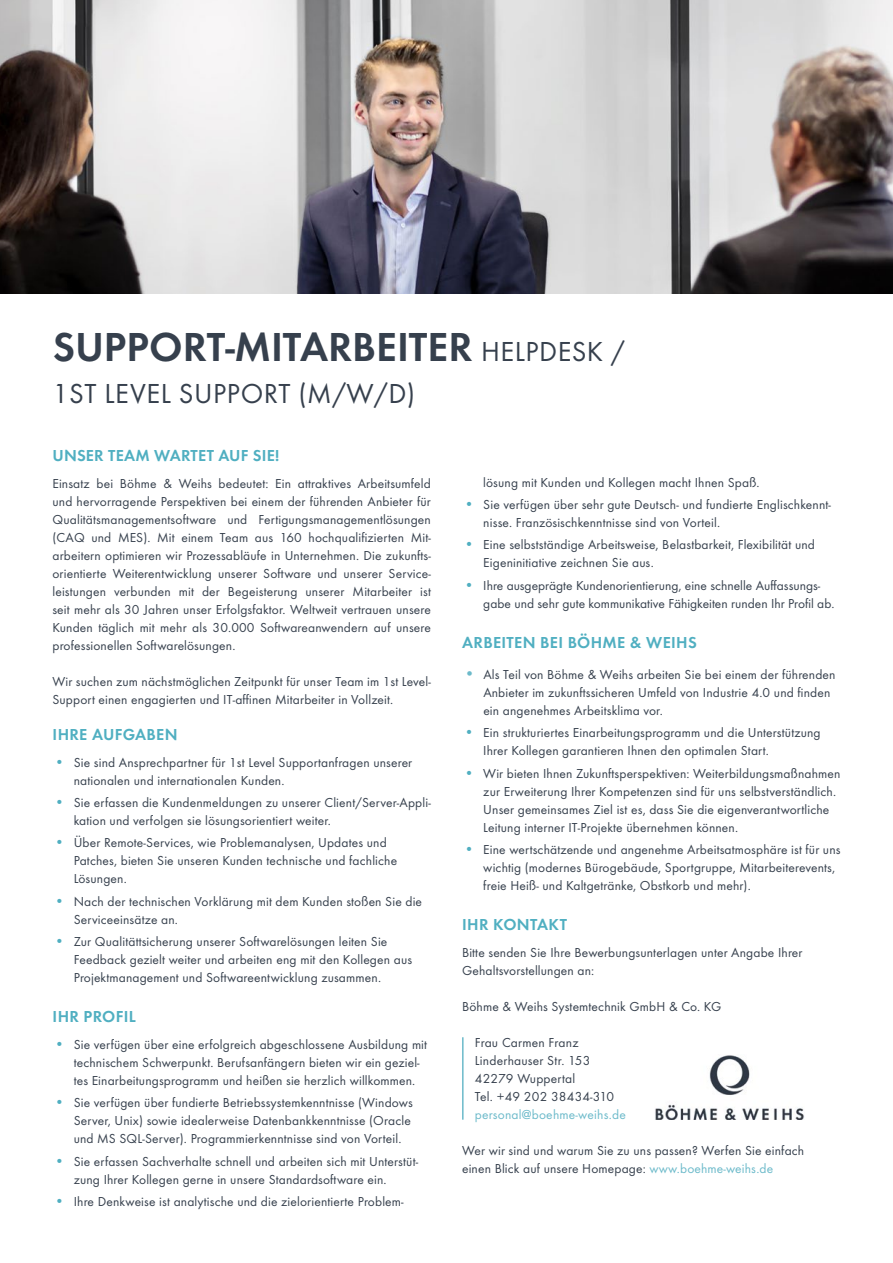
<style>
.page{position:relative;width:893px;height:1263px;background:#fff}
.page>*{position:absolute;margin:0;border:0;box-sizing:border-box;transform-origin:0 0}
.t1{font:600 42px "Function Pro";color:#36404d}
.t2{font:28.5px "Function Pro";letter-spacing:.02em;color:#36404d}
.t3{font:600 16.5px "Function Pro";letter-spacing:.02em;color:#50afc1}
.t4{font:13.5px/18px "Function Pro";letter-spacing:.01em;color:#36404d}
.t5{font:13.5px "Function Pro";letter-spacing:.015em;color:#6cbaca}
.s1{font-weight:400;font-size:28.5px}
.s2{font-size:15px;color:#50afc1}
.s3{font-weight:500;font-size:16.5px;color:#6cbaca}
.s4{color:#6cbaca}
</style>
<div class="page">
<img style="left:0;top:0;width:893px;height:293px">
<hr style="left:462px;top:1037px;width:2px;height:83px;background:#6cbaca">
<img style="left:655px;top:1055px;width:149px;height:64px">
<h1 class="t1" style="left:53px;top:322px;width:574px">SUPPORT-MITARBEITER <span class="s1">HELPDESK /</span></h1>
<h2 class="t2" style="left:52px;top:377px;width:364px">1ST LEVEL SUPPORT (M/W/D)</h2>
<p class="t3" style="left:52px;top:445px;width:228px">UNSER TEAM WARTET AUF SIE!</p>
<p class="t4" style="left:52px;top:474px;width:380px;text-align:justify">Einsatz bei Böhme &amp; Weihs bedeutet: Ein attraktives Arbeitsumfeld und hervorragende Perspektiven bei einem der führenden Anbieter für Qualitätsmanagementsoftware und Fertigungsmanagementlösungen (CAQ und MES). Mit einem Team aus 160 hochqualifizierten Mit&shy;arbeitern optimieren wir Prozessabläufe in Unternehmen. Die zukunfts&shy;orientierte Weiterentwicklung unserer Software und unserer Service&shy;leistungen verbunden mit der Begeisterung unserer Mitarbeiter ist seit mehr als 30 Jahren unser Erfolgsfaktor. Weltweit vertrauen unsere Kunden täglich mit mehr als 30.000 Softwareanwendern auf unsere professionellen Softwarelösungen.</p>
<p class="t4" style="left:52px;top:672px;width:380px">Wir suchen zum nächstmöglichen Zeitpunkt für unser Team im 1st Level-<br>Support einen engagierten und IT-affinen Mitarbeiter in Vollzeit.</p>
<p class="t3" style="left:53px;top:724px;width:127px">IHRE AUFGABEN</p>
<p class="t4" style="left:74px;top:753px;width:340px;text-indent:-19px"><span class="s2">•</span> Sie sind Ansprechpartner für 1st Level Supportanfragen unserer nationalen und internationalen Kunden.</p>
<p class="t4" style="left:74px;top:794px;width:359px;text-indent:-19px"><span class="s2">•</span> Sie erfassen die Kundenmeldungen zu unserer Client/Server-Appli&shy;kation und verfolgen sie lösungsorientiert weiter.</p>
<p class="t4" style="left:74px;top:834px;width:325px;text-indent:-19px"><span class="s2">•</span> Über Remote-Services, wie Problemanalysen, Updates und<br>Patches, bieten Sie unseren Kunden technische und fachliche<br>Lösungen.</p>
<p class="t4" style="left:74px;top:892px;width:350px;text-indent:-19px"><span class="s2">•</span> Nach der technischen Vorklärung mit dem Kunden stoßen Sie die<br>Serviceeinsätze an.</p>
<p class="t4" style="left:74px;top:932px;width:340px;text-indent:-19px"><span class="s2">•</span> Zur Qualitättsicherung unserer Softwarelösungen leiten Sie<br>Feedback gezielt weiter und arbeiten eng mit den Kollegen aus<br>Projektmanagement und Softwareentwicklung zusammen.</p>
<p class="t3" style="left:53px;top:1007px;width:85px">IHR PROFIL</p>
<p class="t4" style="left:74px;top:1036px;width:355px;text-indent:-19px"><span class="s2">•</span> Sie verfügen über eine erfolgreich abgeschlossene Ausbildung mit technischem Schwerpunkt. Berufsanfängern bieten wir ein geziel&shy;tes Einarbeitungsprogramm und heißen sie herzlich willkommen.</p>
<p class="t4" style="left:74px;top:1094px;width:341px;text-indent:-19px"><span class="s2">•</span> Sie verfügen über fundierte Betriebssystemkenntnisse (Windows<br>Server, Unix) sowie idealerweise Datenbankkenntnisse (Oracle und MS SQL-Server). Programmierkenntnisse sind von Vorteil.</p>
<p class="t4" style="left:74px;top:1152px;width:346px;text-indent:-19px"><span class="s2">•</span> Sie erfassen Sachverhalte schnell und arbeiten sich mit Unterstüt&shy;zung Ihrer Kollegen gerne in unsere Standardsoftware ein.</p>
<p class="t4" style="left:55px;top:1192px;width:351px"><span class="s2">•</span> Ihre Denkweise ist analytische und die zielorientierte Problem-</p>
<p class="t4" style="left:483px;top:473px;width:278px">lösung mit Kunden und Kollegen macht Ihnen Spaß.</p>
<p class="t4" style="left:483px;top:496px;width:349px;text-indent:-19px"><span class="s2">•</span> Sie verfügen über sehr gute Deutsch- und fundierte Englischkennt&shy;nisse. Französischkenntnisse sind von Vorteil.</p>
<p class="t4" style="left:483px;top:536px;width:333px;text-indent:-19px"><span class="s2">•</span> Eine selbstständige Arbeitsweise, Belastbarkeit, Flexibilität und<br>Eigeninitiative zeichnen Sie aus.</p>
<p class="t4" style="left:483px;top:576px;width:353px;text-indent:-19px"><span class="s2">•</span> Ihre ausgeprägte Kundenorientierung, eine schnelle Auffassungs&shy;gabe und sehr gute kommunikative Fähigkeiten runden Ihr Profil ab.</p>
<p class="t3" style="left:462px;top:632px;width:236px">ARBEITEN BEI BÖHME &amp; WEIHS</p>
<p class="t4" style="left:483px;top:666px;width:354px;text-indent:-19px"><span class="s3">•</span> Als Teil von Böhme &amp; Weihs arbeiten Sie bei einem der führenden<br>Anbieter im zukunftssicheren Umfeld von Industrie 4.0 und finden ein angenehmes Arbeitsklima vor.</p>
<p class="t4" style="left:483px;top:724px;width:339px;text-indent:-19px"><span class="s2">•</span> Ein strukturiertes Einarbeitungsprogramm und die Unterstützung<br>Ihrer Kollegen garantieren Ihnen den optimalen Start.</p>
<p class="t4" style="left:483px;top:764px;width:359px;text-indent:-19px"><span class="s2">•</span> Wir bieten Ihnen Zukunftsperspektiven: Weiterbildungsmaßnahmen zur Erweiterung Ihrer Kompetenzen sind für uns selbstverständlich.<br>Unser gemeinsames Ziel ist es, dass Sie die eigenverantwortliche Leitung interner IT-Projekte übernehmen können.</p>
<p class="t4" style="left:483px;top:840px;width:359px;text-indent:-19px"><span class="s2">•</span> Eine wertschätzende und angenehme Arbeitsatmosphäre ist für uns wichtig (modernes Bürogebäude, Sportgruppe, Mitarbeiterevents, freie Heiß- und Kaltgetränke, Obstkorb und mehr).</p>
<p class="t3" style="left:462px;top:914px;width:106px">IHR KONTAKT</p>
<p class="t4" style="left:462px;top:944px;width:342px">Bitte senden Sie Ihre Bewerbungsunterlagen unter Angabe Ihrer<br>Gehaltsvorstellungen an:</p>
<p class="t4" style="left:462px;top:998px;width:261px">Böhme &amp; Weihs Systemtechnik GmbH &amp; Co. KG</p>
<p class="t4" style="left:475px;top:1034px;width:141px">Frau Carmen Franz<br>Linderhauser Str. 153<br>42279 Wuppertal<br>Tel. +49 202 38434-310</p>
<p class="t5" style="left:475px;top:1107px;width:153px">personal@boehme-weihs.de</p>
<p class="t4" style="left:462px;top:1142px;width:344px">Wer wir sind und warum Sie zu uns passen? Werfen Sie einfach einen Blick auf unsere Homepage: <span class="s4">www.boehme-weihs.de</span></p>
</div>
